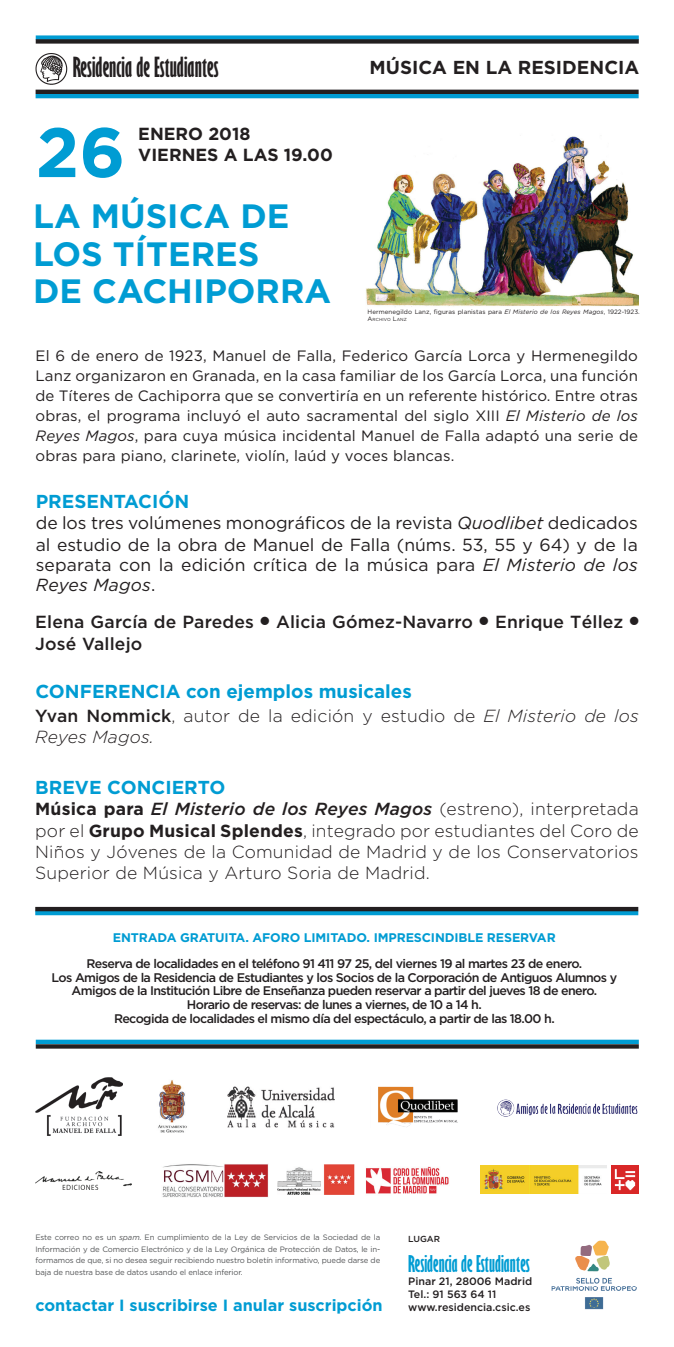
<style>
.page{position:relative;width:674px;height:1347px;background:#fff}
.page>*{position:absolute;margin:0;border:0;box-sizing:border-box;transform-origin:0 0}
.t1{font:700 69.75px "Gotham";color:#009cd3}
.t2{font:700 33.75px/37.5px "Gotham";color:#009cd3}
.t3{font:700 expanded 25.5px "Gill Sans";color:#231f20}
.t4{font:700 expanded 21.25px "Gill Sans";color:#009cd3}
.t5{font:700 18.75px "Gotham";color:#009cd3}
.t6{font:700 18.75px "Gotham";color:#231f20}
.t7{font:300 17.5px/21.2px "Gotham";letter-spacing:.01em;color:#231f20}
.t8{font:17.5px/20.4px "Gotham";letter-spacing:.01em;color:#231f20;text-align:justify}
.t9{font:500 17.5px/22.5px "Gotham";letter-spacing:.01em;color:#231f20}
.t10{font:700 17.5px/21px "Gotham";color:#231f20}
.t11{font:700 16.25px "Gotham";color:#009cd3}
.t12{font:15px/20px "Gotham";letter-spacing:.01em;color:#231f20;text-align:justify}
.t13{font:500 12.5px/13.8px "Gotham";letter-spacing:-.05em;color:#231f20;text-align:center}
.t14{font:700 12.5px "Gotham";letter-spacing:-.01em;color:#009cd3}
.t15{font:500 10.62px/12.9px "Gotham";color:#231f20}
.t16{font:500 8.75px "Gotham";color:#231f20}
.t17{font:7.75px/11.6px "Gotham";letter-spacing:-.015em;color:#545557;text-align:justify}
.t18{font:6.25px "Gotham";letter-spacing:.01em;color:#231f20}
.t19{font:4.38px "Gotham";letter-spacing:.015em;color:#231f20}
.s1{font-style:italic}
.s2{font-size:6.25px}
.s3{font-family:"Monotype Sorts";font-weight:400;font-size:11.25px}
.s4{font-weight:500}
.s5{font-weight:700}
.s6{font-weight:500;font-style:italic}
</style>
<div class="page">
<img style="left:366px;top:136px;width:272px;height:171px">
<div style="left:36px;top:35px;width:602px;height:5px;background:#009cd3"></div>
<div style="left:36px;top:39px;width:602px;height:5px;background:#231f20"></div>
<img style="left:35px;top:53px;width:33px;height:32px">
<hr style="left:36px;top:94px;width:602px;height:4px;background:#009cd3">
<hr style="left:36px;top:90px;width:602px;height:4px;background:#231f20">
<svg style="left:35px;top:911px;width:603px;height:4px;background:#0293c6"></svg>
<hr style="left:35px;top:907px;width:603px;height:4px;background:#231f20">
<div style="left:36px;top:1039px;width:602px;height:5px;background:#009cd3"></div>
<svg style="left:36px;top:1044px;width:602px;height:4px;background:#302d2e"></svg>
<img style="left:551px;top:1240px;width:86px;height:70px">
<img style="left:36px;top:1077px;width:86px;height:58px">
<img style="left:158px;top:1080px;width:29px;height:53px">
<img style="left:227px;top:1086px;width:107px;height:41px">
<img style="left:378px;top:1086px;width:80px;height:41px">
<img style="left:162px;top:1164px;width:106px;height:33px">
<img style="left:366px;top:1166px;width:83px;height:28px">
<img style="left:277px;top:1164px;width:78px;height:30px">
<img style="left:36px;top:1171px;width:95px;height:18px">
<img style="left:611px;top:1166px;width:27px;height:27px">
<img style="left:480px;top:1166px;width:125px;height:27px">
<img style="left:497px;top:1099px;width:141px;height:18px">
<h3 class="t3" style="left:73px;top:51px;width:147px">Residencia de Estudiantes</h3>
<h1 class="t1" style="left:36px;top:112px;width:91px">26</h1>
<p class="t10" style="left:138px;top:123px;width:196px">ENERO 2018<br>VIERNES A LAS 19.00</p>
<h2 class="t2" style="left:33px;top:196px;width:299px">LA MÚSICA DE<br>LOS TÍTERES<br>DE CACHIPORRA</h2>
<p class="t6" style="left:369px;top:56px;width:271px">MÚSICA EN LA RESIDENCIA</p>
<p class="t18" style="left:367px;top:308px;width:273px">Hermenegildo Lanz, figuras planistas para <span class="s1">El Misterio de los Reyes Magos</span>, 1922-1923.</p>
<p class="t19" style="left:367px;top:317px;width:41px"><span class="s2">A</span>RCHIVO <span class="s2">L</span>ANZ</p>
<p class="t12" style="left:35px;top:345px;width:603px">El 6 de enero de 1923, Manuel de Falla, Federico García Lorca y Hermenegildo Lanz organizaron en Granada, en la casa familiar de los García Lorca, una función de Títeres de Cachiporra que se convertiría en un referente histórico. Entre otras obras, el programa incluyó el auto sacramental del siglo XIII <span class="s1">El Misterio de los Reyes Magos</span>, para cuya música incidental Manuel de Falla adaptó una serie de obras para piano, clarinete, violín, laúd y voces blancas.</p>
<p class="t5" style="left:36px;top:491px;width:155px">PRESENTACIÓN</p>
<p class="t8" style="left:36px;top:513px;width:603px">de los tres volúmenes monográficos de la revista <span class="s1">Quodlibet</span> dedicados al estudio de la obra de Manuel de Falla (núms. 53, 55 y 64) y de la separata con la edición crítica de la música para <span class="s1">El Misterio de los Reyes Magos</span>.</p>
<p class="t9" style="left:35px;top:609px;width:604px">Elena García de Paredes <span class="s3">l</span> Alicia Gómez-Navarro <span class="s3">l</span> Enrique Téllez <span class="s3">l<br></span>José Vallejo</p>
<p class="t5" style="left:35px;top:680px;width:28px">Conferencia</p>
<p class="t5" style="left:186px;top:680px;width:227px">con ejemplos musicales</p>
<p class="t7" style="left:35px;top:704px;width:604px"><span class="s4">Yvan Nommick</span>, autor de la edición y estudio de <span class="s1">El Misterio de los<br>Reyes Magos.</span></p>
<p class="t5" style="left:35px;top:776px;width:191px">BREVE CONCIERTO</p>
<p class="t7" style="left:35px;top:798px;width:604px;text-align:justify"><span class="s5">Música para</span> <span class="s6">El Misterio de los Reyes Magos</span> (estreno), interpretada por el <span class="s5">Grupo Musical Splendes</span>, integrado por estudiantes del Coro de Niños y Jóvenes de la Comunidad de Madrid y de los Conservatorios Superior de Música y Arturo Soria de Madrid.</p>
<p class="t14" style="left:113px;top:930px;width:444px">ENTRADA GRATUITA. AFORO LIMITADO. IMPRESCINDIBLE RESERVAR</p>
<p class="t13" style="left:52px;top:956px;width:566px">Reserva de localidades en el teléfono 91 411 97 25, del viernes 19 al martes 23 de enero.<br>Los Amigos de la Residencia de Estudiantes y los Socios de la Corporación de Antiguos Alumnos y Amigos de la Institución Libre de Enseñanza pueden reservar a partir del jueves 18 de enero.<br>Horario de reservas: de lunes a viernes, de 10 a 14 h.<br>Recogida de localidades el mismo día del espectáculo, a partir de las 18.00 h.</p>
<p class="t17" style="left:35px;top:1231px;width:346px">Este correo no es un <span class="s1">spam</span>. En cumplimiento de la Ley de Servicios de la Sociedad de la Información y de Comercio Electrónico y de la Ley Orgánica de Protección de Datos, le in&shy;formamos de que, si no desea seguir recibiendo nuestro boletín informativo, puede darse de baja de nuestra base de datos usando el enlace inferior.</p>
<p class="t11" style="left:35px;top:1295px;width:348px">contactar I suscribirse I anular suscripción</p>
<p class="t16" style="left:408px;top:1233px;width:33px">LUGAR</p>
<h3 class="t4" style="left:408px;top:1250px;width:123px">Residencia de Estudiantes</h3>
<p class="t15" style="left:408px;top:1274px;width:125px">Pinar 21, 28006 Madrid<br>Tel.: 91 563 64 11 www.residencia.csic.es</p>
</div>
